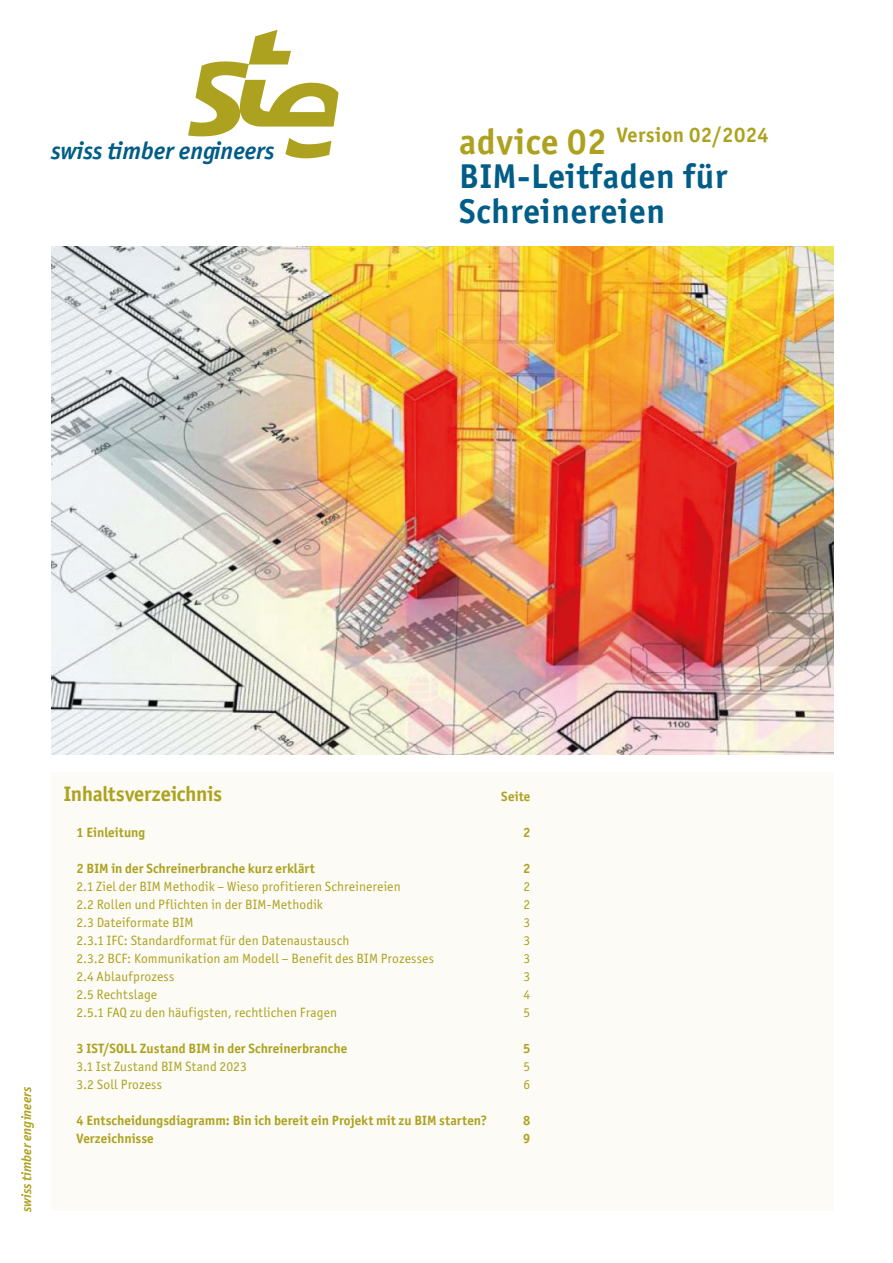
<style>
.page{position:relative;width:893px;height:1263px;background:#fff}
.page>*{position:absolute;margin:0;border:0;box-sizing:border-box;transform-origin:0 0}
.t1{font:700 34.5px/34.5px "Officina Sans ITC Pro";letter-spacing:.02em;color:#005d87}
.t2{font:italic 700 24.6px "Officina Sans ITC Pro";color:#005d87}
.Untertitel_H2_Blau{font:700 21px "Officina Sans ITC Pro";letter-spacing:.02em;color:#ada21f}
.Untertitel_H2_Blau-2{font:700 21px "Officina Sans ITC Pro";color:#ada21f}
.Aufzählung_Zeichen_Grün{font:13.5px "Officina Sans ITC Pro";letter-spacing:.015em;color:#ada21f}
.Aufzählung_Zeichen_Grün-2{font:700 13.5px "Officina Sans ITC Pro";letter-spacing:.005em;color:#ada21f}
.t3{font:italic 700 13.5px "Officina Sans ITC Pro";color:#ada21f}
.Untertitel_H2_Blau-3{font:700 13.5px "Officina Sans ITC Pro";letter-spacing:.01em;color:#ada21f}
.s1{font-size:36px}
</style>
<div class="page">
<svg style="left:188px;top:30px;width:151px;height:128px"></svg>
<img style="left:51px;top:247px;width:782px;height:508px">
<div style="left:51px;top:773px;width:782px;height:438px;background:#fcfbf5"></div>
<h2 class="t2" style="left:51px;top:135px;width:225px">swiss timber engineers</h2>
<p class="Untertitel_H2_Blau" style="left:459px;top:121px;width:311px"><span class="s1">advice 02</span> Version 02/2024</p>
<p class="t1" style="left:459px;top:159px;width:269px">BIM-Leitfaden für<br>Schreinereien</p>
<p class="t3" style="left:18px;top:1212px;width:126px;rotate:-90deg">swiss timber engineers</p>
<p class="Untertitel_H2_Blau-2" style="left:64px;top:781px;width:160px">Inhaltsverzeichnis</p>
<p class="Untertitel_H2_Blau-3" style="left:501px;top:788px;width:31px">Seite</p>
<p class="Aufzählung_Zeichen_Grün-2" style="left:77px;top:824px;width:70px">1 Einleitung</p>
<p class="Aufzählung_Zeichen_Grün-2" style="left:523px;top:824px;width:9px">2</p>
<p class="Aufzählung_Zeichen_Grün-2" style="left:77px;top:860px;width:240px">2 BIM in der Schreinerbranche kurz erklärt</p>
<p class="Aufzählung_Zeichen_Grün-2" style="left:523px;top:860px;width:9px">2</p>
<p class="Aufzählung_Zeichen_Grün" style="left:77px;top:878px;width:326px">2.1 Ziel der BIM Methodik – Wieso profitieren Schreinereien</p>
<p class="Aufzählung_Zeichen_Grün" style="left:524px;top:878px;width:8px">2</p>
<p class="Aufzählung_Zeichen_Grün" style="left:77px;top:896px;width:248px">2.2 Rollen und Pflichten in der BIM-Methodik</p>
<p class="Aufzählung_Zeichen_Grün" style="left:524px;top:896px;width:8px">2</p>
<p class="Aufzählung_Zeichen_Grün" style="left:77px;top:914px;width:118px">2.3 Dateiformate BIM</p>
<p class="Aufzählung_Zeichen_Grün" style="left:524px;top:914px;width:8px">3</p>
<p class="Aufzählung_Zeichen_Grün" style="left:77px;top:932px;width:274px">2.3.1 IFC: Standardformat für den Datenaustausch</p>
<p class="Aufzählung_Zeichen_Grün" style="left:524px;top:932px;width:8px">3</p>
<p class="Aufzählung_Zeichen_Grün" style="left:77px;top:950px;width:359px">2.3.2 BCF: Kommunikation am Modell – Benefit des BIM Prozesses</p>
<p class="Aufzählung_Zeichen_Grün" style="left:524px;top:950px;width:8px">3</p>
<p class="Aufzählung_Zeichen_Grün" style="left:77px;top:968px;width:99px">2.4 Ablaufprozess</p>
<p class="Aufzählung_Zeichen_Grün" style="left:524px;top:968px;width:8px">3</p>
<p class="Aufzählung_Zeichen_Grün" style="left:77px;top:986px;width:82px">2.5 Rechtslage</p>
<p class="Aufzählung_Zeichen_Grün" style="left:524px;top:986px;width:8px">4</p>
<p class="Aufzählung_Zeichen_Grün" style="left:77px;top:1004px;width:262px">2.5.1 FAQ zu den häufigsten, rechtlichen Fragen</p>
<p class="Aufzählung_Zeichen_Grün" style="left:524px;top:1004px;width:8px">5</p>
<p class="Aufzählung_Zeichen_Grün-2" style="left:77px;top:1040px;width:272px">3 IST/SOLL Zustand BIM in der Schreinerbranche</p>
<p class="Aufzählung_Zeichen_Grün-2" style="left:523px;top:1040px;width:9px">5</p>
<p class="Aufzählung_Zeichen_Grün" style="left:77px;top:1058px;width:172px">3.1 Ist Zustand BIM Stand 2023</p>
<p class="Aufzählung_Zeichen_Grün" style="left:524px;top:1058px;width:8px">5</p>
<p class="Aufzählung_Zeichen_Grün" style="left:77px;top:1076px;width:87px">3.2 Soll Prozess</p>
<p class="Aufzählung_Zeichen_Grün" style="left:524px;top:1076px;width:8px">6</p>
<p class="Aufzählung_Zeichen_Grün-2" style="left:77px;top:1112px;width:412px">4 Entscheidungsdiagramm: Bin ich bereit ein Projekt mit zu BIM starten?</p>
<p class="Aufzählung_Zeichen_Grün-2" style="left:523px;top:1112px;width:9px">8</p>
<p class="Aufzählung_Zeichen_Grün-2" style="left:77px;top:1130px;width:79px">Verzeichnisse</p>
<p class="Aufzählung_Zeichen_Grün-2" style="left:523px;top:1130px;width:9px">9</p>
</div>
